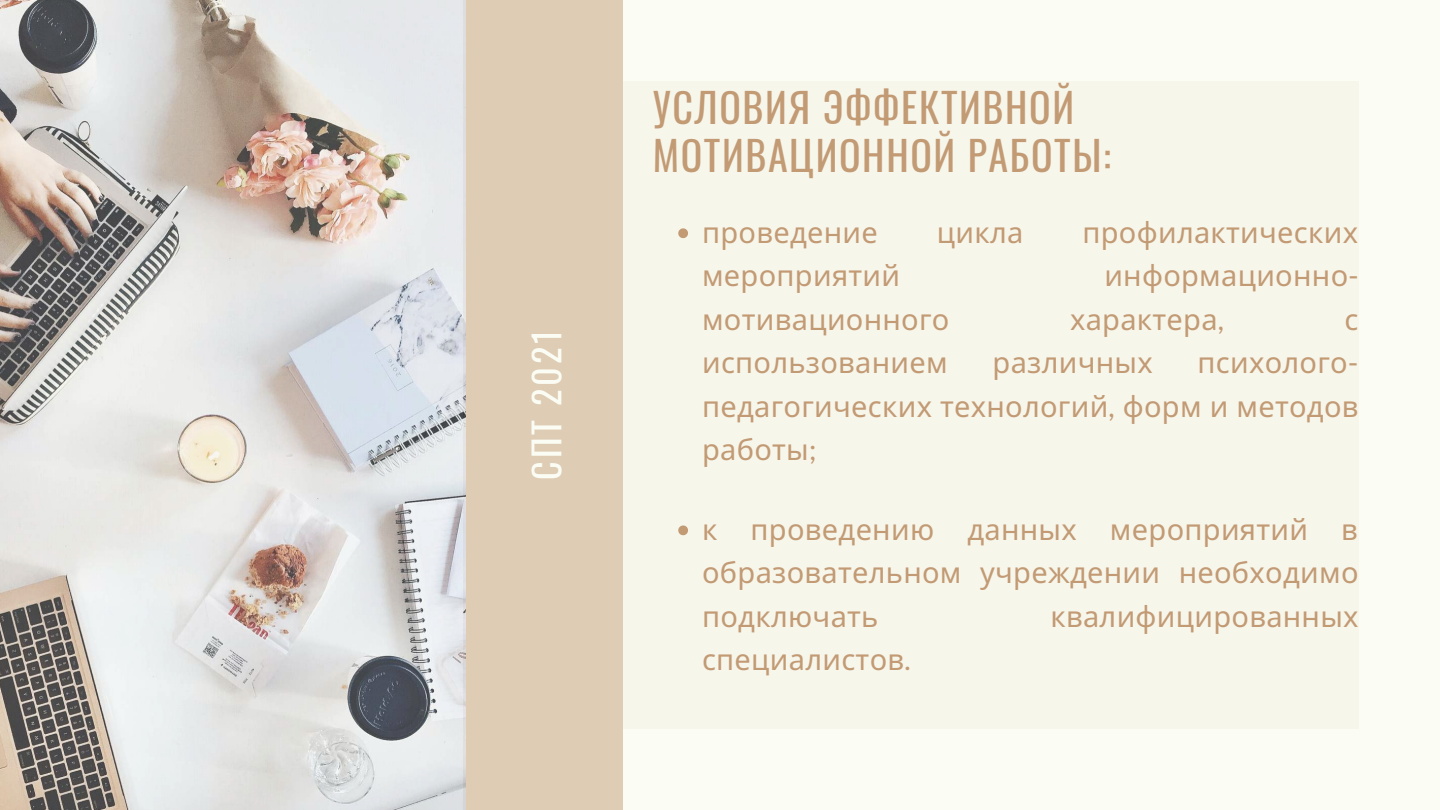
<style>
.page{position:relative;width:1440px;height:810px;background:#fbfdf4}
.page>*{position:absolute;margin:0;border:0;box-sizing:border-box;transform-origin:0 0}
.t1{font:40px/48px "Oswald";letter-spacing:.04em;color:#c29a74}
.t2{font:36px "Oswald";letter-spacing:.08em;color:#fbfdf4}
.t3{font:29px/43.5px "Noto Sans";letter-spacing:.01em;color:#c29a74;text-align:justify}
.s1{font-family:"Lato"}
</style>
<div class="page">
<div style="left:623px;top:81px;width:736px;height:648px;background:#f7f6eb"></div>
<div style="left:463px;top:0;width:160px;height:810px;background:#deccb4"></div>
<img style="left:0;top:0;width:465px;height:810px">
<svg style="left:678px;top:228px;width:10px;height:10px"></svg>
<svg style="left:678px;top:525px;width:10px;height:10px"></svg>
<p class="t2" style="left:518px;top:480px;width:151px;rotate:-90deg">СПТ 2021</p>
<h1 class="t1" style="left:653px;top:82px;width:460px">УСЛОВИЯ ЭФФЕКТИВНОЙ<br>МОТИВАЦИОННОЙ РАБОТЫ:</h1>
<p class="t3" style="left:702px;top:210px;width:177px">проведение</p>
<p class="t3" style="left:937px;top:210px;width:88px">цикла</p>
<p class="t3" style="left:1082px;top:210px;width:277px">профилактических</p>
<p class="t3" style="left:702px;top:253px;width:200px">мероприятий</p>
<p class="t3" style="left:1104px;top:253px;width:256px">информационно<span class="s1">-</span></p>
<p class="t3" style="left:702px;top:297px;width:249px">мотивационного</p>
<p class="t3" style="left:1070px;top:297px;width:156px">характера<span class="s1">,</span></p>
<p class="t3" style="left:1345px;top:297px;width:15px">с</p>
<p class="t3" style="left:702px;top:340px;width:247px">использованием</p>
<p class="t3" style="left:993px;top:340px;width:162px">различных</p>
<p class="t3" style="left:702px;top:340px;width:658px;text-indent:495px">психолого&shy;педагогических технологий<span class="s1">,</span> форм и методов работы<span class="s1">;</span></p>
<p class="t3" style="left:702px;top:507px;width:658px">к проведению данных мероприятий в образовательном учреждении необходимо подключать</p>
<p class="t3" style="left:1050px;top:594px;width:310px">квалифицированных</p>
<p class="t3" style="left:702px;top:637px;width:210px">специалистов<span class="s1">.</span></p>
</div>
